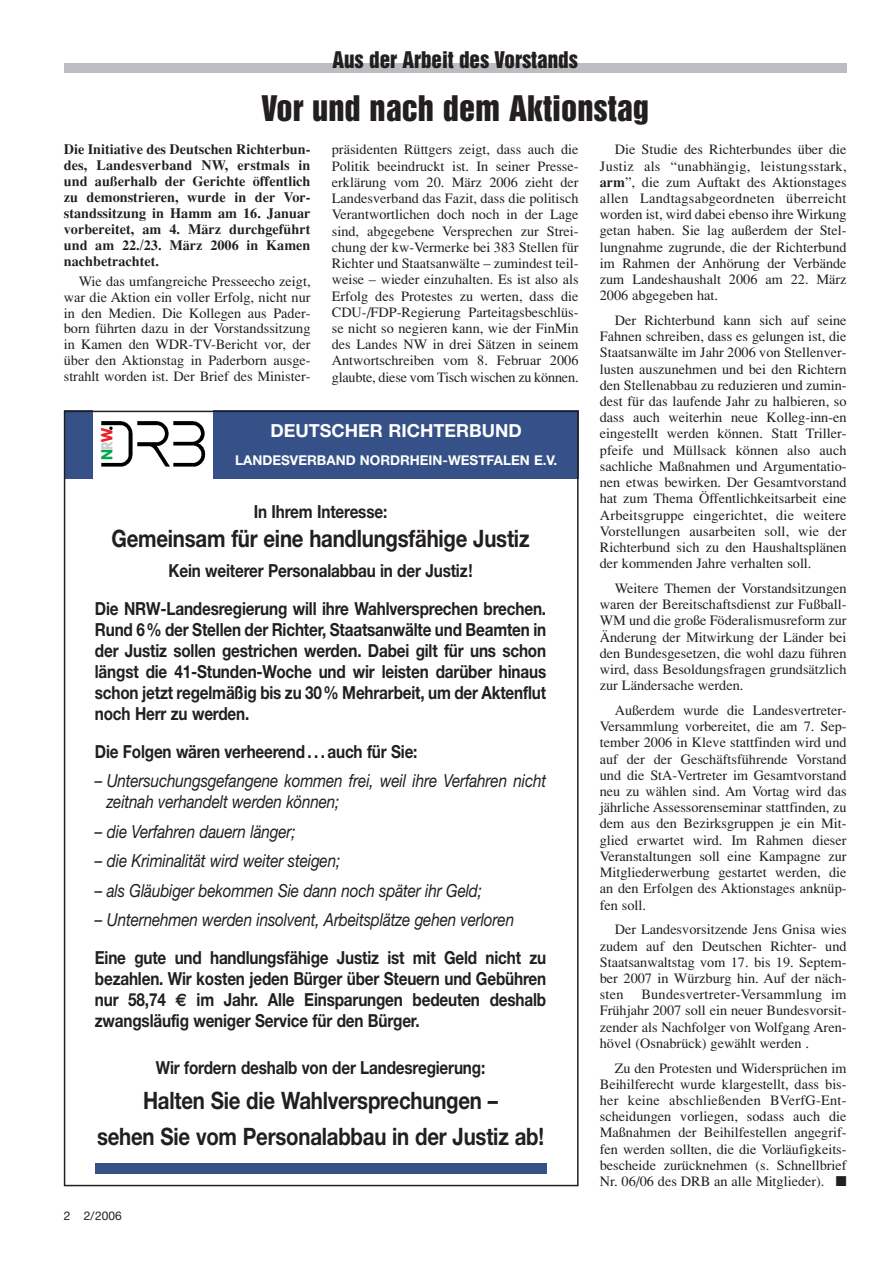
<style>
.page{position:relative;width:893px;height:1263px;background:#fff}
.page>*{position:absolute;margin:0;border:0;box-sizing:border-box;transform-origin:0 0}
.t1{font:32.25px "Helvetica Inserat";color:#231f20}
.t2{font:700 24px/35.5px "Helvetica Neue";letter-spacing:-.01em;color:#231f20;text-align:center;scale:.85 1}
.t3{font:21px "Helvetica Inserat";color:#231f20}
.t4{font:700 18px/21px "Helvetica Neue";letter-spacing:-.01em;color:#231f20;text-align:justify;scale:.85 1}
.t5{font:italic 18px/21px "Helvetica Neue";letter-spacing:-.01em;color:#231f20;scale:.85 1}
.t6{font:700 18px "Helvetica Neue";color:#fff}
.t7{font:700 14.85px "Futura";color:#00a650;scale:.84 1}
.t8{font:14.25px/16.2px "Times";color:#231f20;text-align:justify}
.t9{font:700 14.25px/15.9px "Times";color:#231f20;text-align:justify}
.t10{font:700 13.5px "Helvetica Neue";color:#fff}
.t11{font:12px "Helvetica Neue";color:#231f20}
.s1{font-weight:700}
.s2{color:#cdcfd0}
.s3{color:#ed1c24}
.s4{font-family:"Euro Sans"}
</style>
<div class="page">
<div style="left:64px;top:63px;width:782px;height:10px;background:#bbbdc0"></div>
<div style="left:64px;top:411px;width:514px;height:68px;background:#355187"></div>
<div style="left:93px;top:406px;width:120px;height:77px;background:#fff"></div>
<img style="left:101px;top:421px;width:105px;height:46px">
<div style="left:95px;top:1163px;width:451px;height:11px;background:#355187"></div>
<h3 class="t3" style="left:332px;top:51px;width:247px">Aus der Arbeit des Vorstands</h3>
<h1 class="t1" style="left:261px;top:95px;width:389px">Vor und nach dem Aktionstag</h1>
<p class="t9" style="left:64px;top:143px;width:248px">Die Initiative des Deutschen Richterbun&shy;des, Landesverband NW, erstmals in und außerhalb der Gerichte öffentlich zu demonstrieren, wurde in der Vor&shy;standssitzung in Hamm am 16. Januar vorbereitet, am 4. März durchgeführt und am 22./23. März 2006 in Kamen nachbetrachtet.</p>
<p class="t8" style="left:64px;top:274px;width:248px;text-indent:15px">Wie das umfangreiche Presseecho zeigt, war die Aktion ein voller Erfolg, nicht nur in den Medien. Die Kollegen aus Pader&shy;born führten dazu in der Vorstandssitzung in Kamen den WDR-TV-Bericht vor, der über den Aktionstag in Paderborn ausge&shy;strahlt worden ist. Der Brief des Minister-</p>
<p class="t8" style="left:332px;top:143px;width:248px">präsidenten Rüttgers zeigt, dass auch die Politik beeindruckt ist. In seiner Presse&shy;erklärung vom 20. März 2006 zieht der Landesverband das Fazit, dass die politisch Verantwortlichen doch noch in der Lage sind, abgegebene Versprechen zur Strei&shy;chung der kw-Vermerke bei 383 Stellen für Richter und Staatsanwälte – zumindest teil&shy;weise – wieder einzuhalten. Es ist also als Erfolg des Protestes zu werten, dass die CDU-/FDP-Regierung Parteitagsbeschlüs&shy;se nicht so negieren kann, wie der FinMin des Landes NW in drei Sätzen in seinem Antwortschreiben vom 8. Februar 2006 glaubte, diese vom Tisch wischen zu können.</p>
<p class="t8" style="left:600px;top:143px;width:248px;text-indent:15px">Die Studie des Richterbundes über die Justiz als “unabhängig, leistungsstark, <span class="s1">arm</span>”, die zum Auftakt des Aktionstages allen Landtagsabgeordneten überreicht worden ist, wird dabei ebenso ihre Wirkung getan haben. Sie lag außerdem der Stel&shy;lungnahme zugrunde, die der Richterbund im Rahmen der Anhörung der Verbände zum Landeshaushalt 2006 am 22. März 2006 abgegeben hat.</p>
<p class="t8" style="left:600px;top:313px;width:248px;text-indent:15px">Der Richterbund kann sich auf seine Fahnen schreiben, dass es gelungen ist, die Staatsanwälte im Jahr 2006 von Stellenver&shy;lusten auszunehmen und bei den Richtern den Stellenabbau zu reduzieren und zumin&shy;dest für das laufende Jahr zu halbieren, so dass auch weiterhin neue Kolleg-inn-en eingestellt werden können. Statt Triller&shy;pfeife und Müllsack können also auch sachliche Maßnahmen und Argumentatio&shy;nen etwas bewirken. Der Gesamtvorstand hat zum Thema Öffentlichkeitsarbeit eine Arbeitsgruppe eingerichtet, die weitere Vorstellungen ausarbeiten soll, wie der Richterbund sich zu den Haushaltsplänen der kommenden Jahre verhalten soll.</p>
<p class="t8" style="left:600px;top:581px;width:248px;text-indent:15px">Weitere Themen der Vorstandsitzungen waren der Bereitschaftsdienst zur Fußball-WM und die große Föderalismusreform zur Änderung der Mitwirkung der Länder bei den Bundesgesetzen, die wohl dazu führen wird, dass Besoldungsfragen grundsätzlich zur Ländersache werden.</p>
<p class="t8" style="left:600px;top:703px;width:248px;text-indent:15px">Außerdem wurde die Landesvertreter-Versammlung vorbereitet, die am 7. Sep&shy;tember 2006 in Kleve stattfinden wird und auf der der Geschäftsführende Vorstand und die StA-Vertreter im Gesamtvorstand neu zu wählen sind. Am Vortag wird das jährliche Assessorenseminar stattfinden, zu dem aus den Bezirksgruppen je ein Mit&shy;glied erwartet wird. Im Rahmen dieser Veranstaltungen soll eine Kampagne zur Mitgliederwerbung gestartet werden, die an den Erfolgen des Aktionstages anknüp&shy;fen soll.</p>
<p class="t8" style="left:600px;top:923px;width:248px;text-indent:15px">Der Landesvorsitzende Jens Gnisa wies zudem auf den Deutschen Richter- und Staatsanwaltstag vom 17. bis 19. Septem&shy;ber 2007 in Würzburg hin. Auf der näch&shy;sten</p>
<p class="t7" style="left:100px;top:460px;width:40px;rotate:-90deg">N<span class="s2">R</span><span class="s3">W</span></p>
<p class="t6" style="left:270px;top:424px;width:253px">DEUTSCHER RICHTERBUND</p>
<p class="t10" style="left:235px;top:455px;width:323px">LANDESVERBAND NORDRHEIN-WESTFALEN E.V.</p>
<p class="t4" style="left:254px;top:502px;width:158px">In Ihrem Interesse:</p>
<h2 class="t2" style="left:111px;top:523px;width:493px">Gemeinsam für eine handlungsfähige Justiz</h2>
<p class="t4" style="left:95px;top:553px;width:532px;line-height:38px;text-align:center">Kein weiterer Personalabbau in der Justiz!<br>Die NRW-Landesregierung will ihre Wahlversprechen brechen.</p>
<p class="t4" style="left:95px;top:621px;width:532px">Rund 6% der Stellen der Richter, Staatsanwälte und Beamten in der Justiz sollen gestrichen werden. Dabei gilt für uns schon längst die 41-Stunden-Woche und wir leisten darüber hinaus schon jetzt regelmäßig bis zu 30% Mehrarbeit, um der Aktenflut noch Herr zu werden.</p>
<p class="t4" style="left:95px;top:743px;width:381px">Die Folgen wären verheerend . . . auch für Sie:</p>
<p class="t5" style="left:107px;top:772px;width:518px;text-indent:-12px">– Untersuchungsgefangene kommen frei, weil ihre Verfahren nicht zeitnah verhandelt werden können;</p>
<p class="t5" style="left:95px;top:823px;width:238px">– die Verfahren dauern länger;</p>
<p class="t5" style="left:95px;top:852px;width:290px">– die Kriminalität wird weiter steigen;</p>
<p class="t5" style="left:95px;top:882px;width:457px">– als Gläubiger bekommen Sie dann noch später ihr Geld;</p>
<p class="t5" style="left:95px;top:911px;width:495px">– Unternehmen werden insolvent, Arbeitsplätze gehen verloren</p>
<p class="t4" style="left:95px;top:949px;width:532px">Eine gute und handlungsfähige Justiz ist mit Geld nicht zu bezahlen. Wir kosten jeden Bürger über Steuern und Gebühren nur 58,74 <span class="s4">€</span> im Jahr. Alle Einsparungen bedeuten deshalb zwangsläufig weniger Service für den Bürger.</p>
<p class="t4" style="left:156px;top:1059px;width:389px">Wir fordern deshalb von der Landesregierung:</p>
<h2 class="t2" style="left:97px;top:1085px;width:527px">Halten Sie die Wahlversprechungen –<br>sehen Sie vom Personalabbau in der Justiz ab!</h2>
<p class="t8" style="left:600px;top:988px;width:248px;text-indent:42px">Bundesvertreter-Versammlung im Frühjahr 2007 soll ein neuer Bundesvorsit&shy;zender als Nachfolger von Wolfgang Aren&shy;hövel (Osnabrück) gewählt werden .</p>
<p class="t8" style="left:600px;top:1061px;width:248px;text-indent:15px">Zu den Protesten und Widersprüchen im Beihilferecht wurde klargestellt, dass bis&shy;her keine abschließenden BVerfG-Ent&shy;scheidungen vorliegen, sodass auch die Maßnahmen der Beihilfestellen angegrif&shy;fen werden sollten, die die Vorläufigkeits&shy;bescheide zurücknehmen (s. Schnellbrief Nr. 06/06 des DRB an alle Mitglieder). ■</p>
<p class="t11" style="left:64px;top:1212px;width:60px">2 2/2006</p>
</div>
